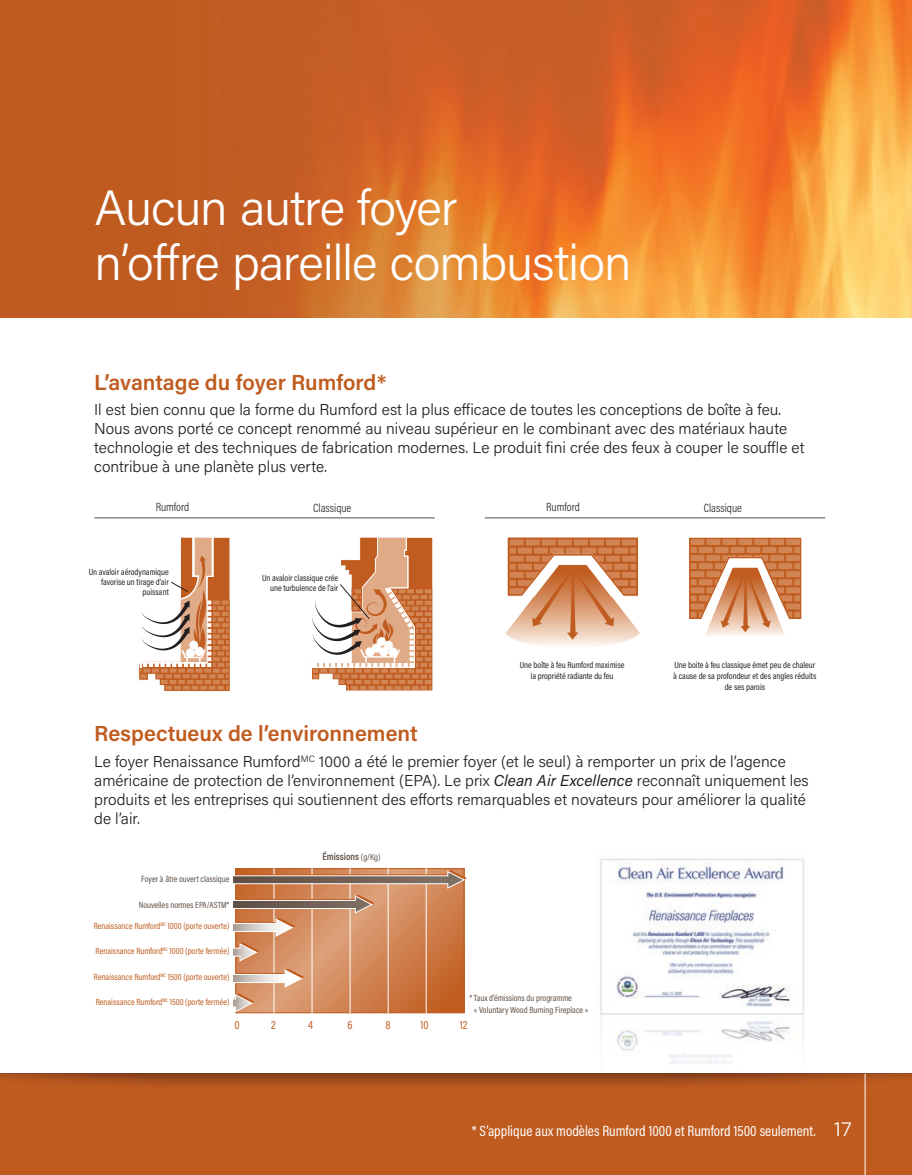
<style>
.page{position:relative;width:912px;height:1175px;background:#fff}
.page>*{position:absolute;margin:0;border:0;box-sizing:border-box;transform-origin:0 0}
.t1{font:300 49.5px/55.5px "Acumin Pro";letter-spacing:-.02em;color:#fff}
.t2{font:600 21.75px "Acumin Pro";color:#c05c1f}
.t3{font:300 15.75px/18.9px "Acumin Pro";color:#231f20}
.t4{font:15px "Acumin Pro Cond";color:#fff}
.t5{font:300 12px "Acumin Pro Cond";color:#231f20}
.t6{font:12px "Acumin Pro Cond";color:#c05c1f}
.t7{font:600 10.2px "Acumin Pro Cond";color:#5e4e43}
.t8{font:9px/10.2px "Acumin Pro Cond";color:#231f20;text-align:right}
.t9{font:9px "Acumin Pro Cond";color:#c05c1f}
.t10{font:9px/12px "Acumin Pro Cond";color:#5e4e43}
.s1{font-weight:400;font-style:italic}
.s2{font-weight:400;font-size:9px}
.s3{font-family:"Industry";font-size:19.5px}
</style>
<div class="page">
<img style="left:600px;top:857px;width:204px;height:207px">
<img style="left:0;top:0;width:911px;height:317px">
<img style="left:0;top:1073px;width:911px;height:101px">
<hr style="left:864px;top:1073px;width:1px;height:101px;background:#fff">
<svg style="left:311px;top:537px;width:122px;height:154px"></svg>
<svg style="left:138px;top:537px;width:92px;height:155px"></svg>
<svg style="left:505px;top:537px;width:135px;height:110px"></svg>
<svg style="left:689px;top:537px;width:113px;height:99px"></svg>
<hr style="left:94px;top:517px;width:340px;height:1px;background:#5e4e43">
<hr style="left:484px;top:517px;width:341px;height:1px;background:#5e4e43">
<svg style="left:238px;top:888px;width:224px;height:123px;background:#d18657"></svg>
<div style="left:236px;top:868px;width:228px;height:145px;border:1px solid #c05c1f"></div>
<hr style="left:388px;top:868px;width:1px;height:145px;background:#fff">
<hr style="left:426px;top:868px;width:1px;height:145px;background:#fff">
<hr style="left:350px;top:868px;width:1px;height:145px;background:#fff">
<hr style="left:312px;top:868px;width:1px;height:145px;background:#fff">
<hr style="left:273px;top:868px;width:1px;height:145px;background:#fff">
<svg style="left:233px;top:870px;width:234px;height:18px;background:#b18569"></svg>
<svg style="left:233px;top:968px;width:71px;height:19px"></svg>
<svg style="left:233px;top:993px;width:22px;height:18px"></svg>
<svg style="left:233px;top:894px;width:141px;height:42px;background:#c79271"></svg>
<svg style="left:233px;top:942px;width:26px;height:19px"></svg>
<h1 class="t1" style="left:94px;top:178px;width:538px">Aucun autre foyer<br>n’offre pareille combustion</h1>
<h2 class="t2" style="left:94px;top:367px;width:293px">L’avantage du foyer Rumford*</h2>
<p class="t3" style="left:94px;top:400px;width:711px">Il est bien connu que la forme du Rumford est la plus efficace de toutes les conceptions de boîte à feu.<br>Nous avons porté ce concept renommé au niveau supérieur en le combinant avec des matériaux haute technologie et des techniques de fabrication modernes. Le produit fini crée des feux à couper le souffle et contribue à une planète plus verte.</p>
<p class="t5" style="left:156px;top:499px;width:35px">Rumford</p>
<p class="t5" style="left:313px;top:500px;width:40px">Classique</p>
<p class="t5" style="left:546px;top:499px;width:35px">Rumford</p>
<p class="t5" style="left:703px;top:500px;width:40px">Classique</p>
<p class="t8" style="left:89px;top:566px;width:82px">Un avaloir aérodynamique favorise un tirage d’air puissant</p>
<p class="t8" style="left:262px;top:573px;width:78px">Un avaloir classique crée une turbulence de l’air</p>
<p class="t8" style="left:519px;top:658px;width:106px;line-height:11.2px;text-align:center">Une boîte à feu Rumford maximise la propriété radiante du feu</p>
<p class="t8" style="left:673px;top:658px;width:145px;line-height:11.2px;text-align:center">Une boite à feu classique émet peu de chaleur à cause de sa profondeur et des angles réduits de ses parois</p>
<h2 class="t2" style="left:94px;top:718px;width:325px">Respectueux de l’environnement</h2>
<p class="t3" style="left:94px;top:751px;width:716px">Le foyer Renaissance Rumford<sup>MC</sup> 1000 a été le premier foyer (et le seul) à remporter un prix de l’agence américaine de protection de l’environnement (EPA). Le prix <span class="s1">Clean Air Excellence</span> reconnaît uniquement les produits et les entreprises qui soutiennent des efforts remarquables et novateurs pour améliorer la qualité de l’air.</p>
<p class="t10" style="left:141px;top:872px;width:90px">Foyer à âtre ouvert classique</p>
<p class="t10" style="left:139px;top:898px;width:92px">Nouvelles normes EPA/ASTM*</p>
<p class="t9" style="left:94px;top:920px;width:137px">Renaissance Rumford<sup>MC</sup> 1000 (porte ouverte)</p>
<p class="t9" style="left:96px;top:945px;width:135px">Renaissance Rumford<sup>MC</sup> 1000 (porte fermée)</p>
<p class="t9" style="left:94px;top:971px;width:137px">Renaissance Rumford<sup>MC</sup> 1500 (porte ouverte)</p>
<p class="t9" style="left:96px;top:996px;width:135px">Renaissance Rumford<sup>MC</sup> 1500 (porte fermée)</p>
<p class="t7" style="left:322px;top:850px;width:60px">Émissions <span class="s2">(g/Kg)</span></p>
<p class="t10" style="left:474px;top:991px;width:116px;text-indent:-4px">* Taux d’émissions du programme<br>« Voluntary Wood Burning Fireplace »</p>
<p class="t6" style="left:234px;top:1017px;width:7px">0</p>
<p class="t6" style="left:271px;top:1017px;width:6px">2</p>
<p class="t6" style="left:308px;top:1017px;width:6px">4</p>
<p class="t6" style="left:347px;top:1017px;width:7px">6</p>
<p class="t6" style="left:385px;top:1017px;width:7px">8</p>
<p class="t6" style="left:420px;top:1017px;width:10px">10</p>
<p class="t6" style="left:459px;top:1017px;width:9px">12</p>
<p class="t4" style="left:471px;top:1121px;width:381px">* S’applique aux modèles Rumford 1000 et Rumford 1500 seulement. <span class="s3">17</span></p>
</div>
